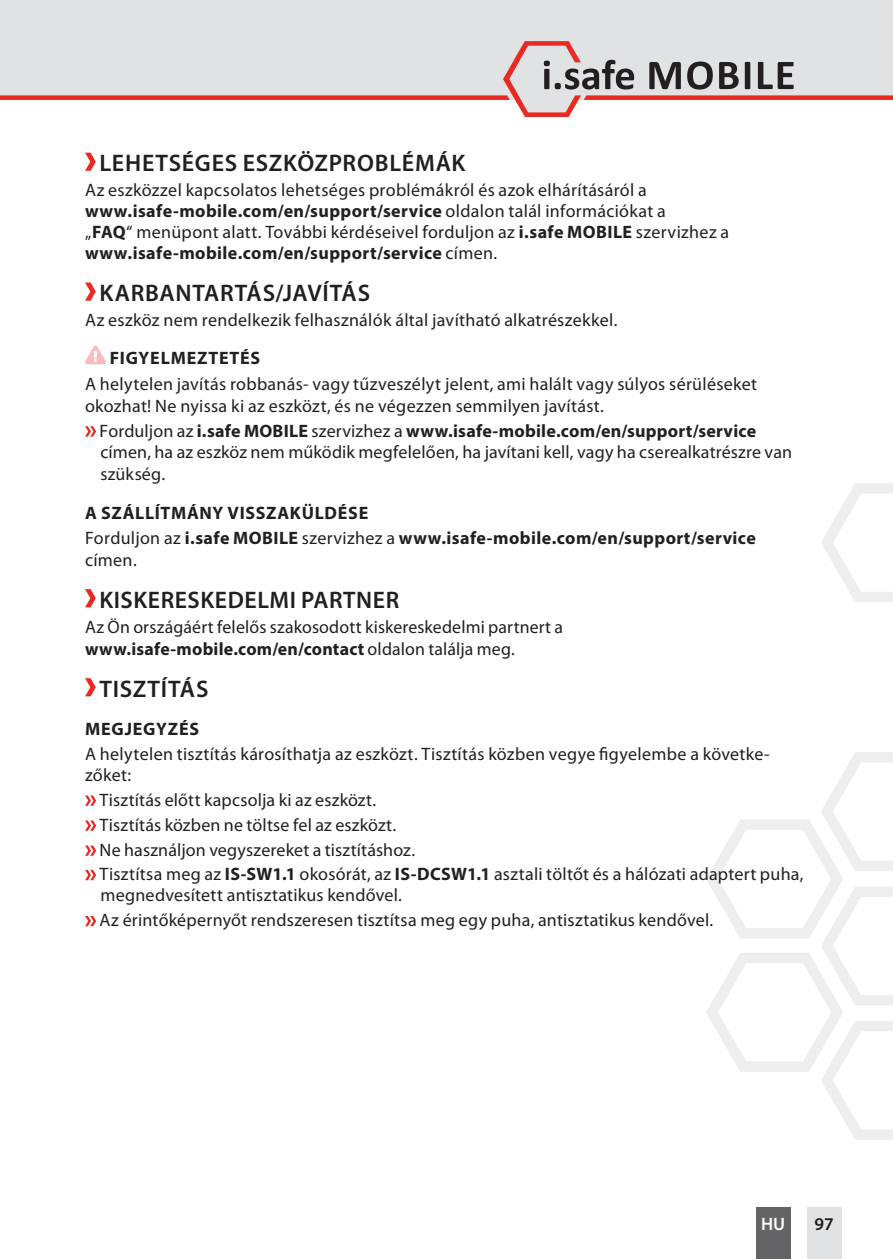
<style>
.page{position:relative;width:893px;height:1259px;background:#fff}
.page>*{position:absolute;margin:0;border:0;box-sizing:border-box;transform-origin:0 0}
.t1{font:600 24px "Myriad Pro";letter-spacing:.025em;color:#231f20}
.t2{font:18px/21px "Myriad Pro";letter-spacing:.015em;color:#231f20}
.t3{font:700 18px/25.8px "Myriad Pro";letter-spacing:.035em;color:#231f20}
.t4{font:600 18px "Myriad Pro";color:#fff}
.t5{font:600 18px "Myriad Pro";color:#231f20}
.s1{font-weight:700}
.s2{font-weight:400}
</style>
<div class="page">
<svg style="left:821px;top:483px;width:72px;height:119px"></svg>
<svg style="left:706px;top:752px;width:187px;height:388px"></svg>
<div style="left:756px;top:1208px;width:34px;height:51px;background:#636366"></div>
<div style="left:807px;top:1208px;width:34px;height:51px;background:#e1e2e4"></div>
<div style="left:0;top:0;width:893px;height:41px;background:#e1e2e4"></div>
<svg style="left:0;top:41px;width:893px;height:76px"></svg>
<svg style="left:85px;top:153px;width:11px;height:18px"></svg>
<svg style="left:85px;top:282px;width:11px;height:19px"></svg>
<svg style="left:85px;top:345px;width:21px;height:19px"></svg>
<svg style="left:85px;top:426px;width:11px;height:10px"></svg>
<svg style="left:85px;top:589px;width:11px;height:18px"></svg>
<svg style="left:85px;top:678px;width:11px;height:18px"></svg>
<svg style="left:85px;top:795px;width:11px;height:11px"></svg>
<svg style="left:85px;top:820px;width:11px;height:11px"></svg>
<svg style="left:85px;top:845px;width:11px;height:11px"></svg>
<svg style="left:85px;top:870px;width:11px;height:10px"></svg>
<svg style="left:85px;top:916px;width:11px;height:10px"></svg>
<h1 class="t1" style="left:99px;top:148px;width:368px">LEHETSÉGES ESZKÖZPROBLÉMÁK</h1>
<p class="t2" style="left:85px;top:180px;width:646px">Az eszközzel kapcsolatos lehetséges problémákról és azok elhárításáról a <span class="s1">www.isafe-mobile.com/en/support/service</span> oldalon talál információkat a<br>„<span class="s1">FAQ</span>“ menüpont alatt. További kérdéseivel forduljon az <span class="s1">i.safe MOBILE</span> szervizhez a <span class="s1">www.isafe-mobile.com/en/support/service</span> címen.</p>
<h1 class="t1" style="left:99px;top:278px;width:272px">KARBANTARTÁS/JAVÍTÁS</h1>
<p class="t2" style="left:85px;top:309px;width:534px">Az eszköz nem rendelkezik felhasználók által javítható alkatrészekkel.</p>
<p class="t3" style="left:110px;top:345px;width:152px">FIGYELMEZTETÉS</p>
<p class="t2" style="left:85px;top:373px;width:674px">A helytelen javítás robbanás- vagy tűzveszélyt jelent, ami halált vagy súlyos sérüléseket okozhat! Ne nyissa ki az eszközt, és ne végezzen semmilyen javítást.</p>
<p class="t2" style="left:100px;top:419px;width:694px">Forduljon az <span class="s1">i.safe MOBILE</span> szervizhez a <span class="s1">www.isafe-mobile.com/en/support/service </span>címen, ha az eszköz nem működik megfelelően, ha javítani kell, vagy ha cserealkatrészre van szükség.</p>
<p class="t3" style="left:85px;top:499px;width:672px">A SZÁLLÍTMÁNY VISSZAKÜLDÉSE<br><span class="s2">Forduljon az</span> i.safe MOBILE <span class="s2">szervizhez a</span> www.isafe-mobile.com/en/support/service</p>
<p class="t2" style="left:85px;top:549px;width:53px">címen.</p>
<h1 class="t1" style="left:99px;top:584px;width:301px">KISKERESKEDELMI PARTNER</h1>
<p class="t2" style="left:85px;top:616px;width:480px">Az Ön országáért felelős szakosodott kiskereskedelmi partnert a <span class="s1">www.isafe-mobile.com/en/contact</span> oldalon találja meg.</p>
<h1 class="t1" style="left:99px;top:673px;width:111px">TISZTÍTÁS</h1>
<p class="t3" style="left:85px;top:715px;width:115px">MEGJEGYZÉS</p>
<p class="t2" style="left:85px;top:743px;width:686px">A helytelen tisztítás károsíthatja az eszközt. Tisztítás közben vegye figyelembe a követke&shy;zőket:</p>
<p class="t2" style="left:100px;top:787px;width:705px;line-height:24.9px">Tisztítás előtt kapcsolja ki az eszközt.<br>Tisztítás közben ne töltse fel az eszközt.<br>Ne használjon vegyszereket a tisztításhoz.<br>Tisztítsa meg az <span class="s1">IS-SW1.1</span> okosórát, az <span class="s1">IS-DCSW1.1</span> asztali töltőt és a hálózati adaptert puha,</p>
<p class="t2" style="left:100px;top:882px;width:615px;line-height:24.9px">megnedvesített antisztatikus kendővel.<br>Az érintőképernyőt rendszeresen tisztítsa meg egy puha, antisztatikus kendővel.</p>
<p class="t4" style="left:761px;top:1212px;width:26px">HU</p>
<p class="t5" style="left:815px;top:1212px;width:21px">97</p>
</div>
